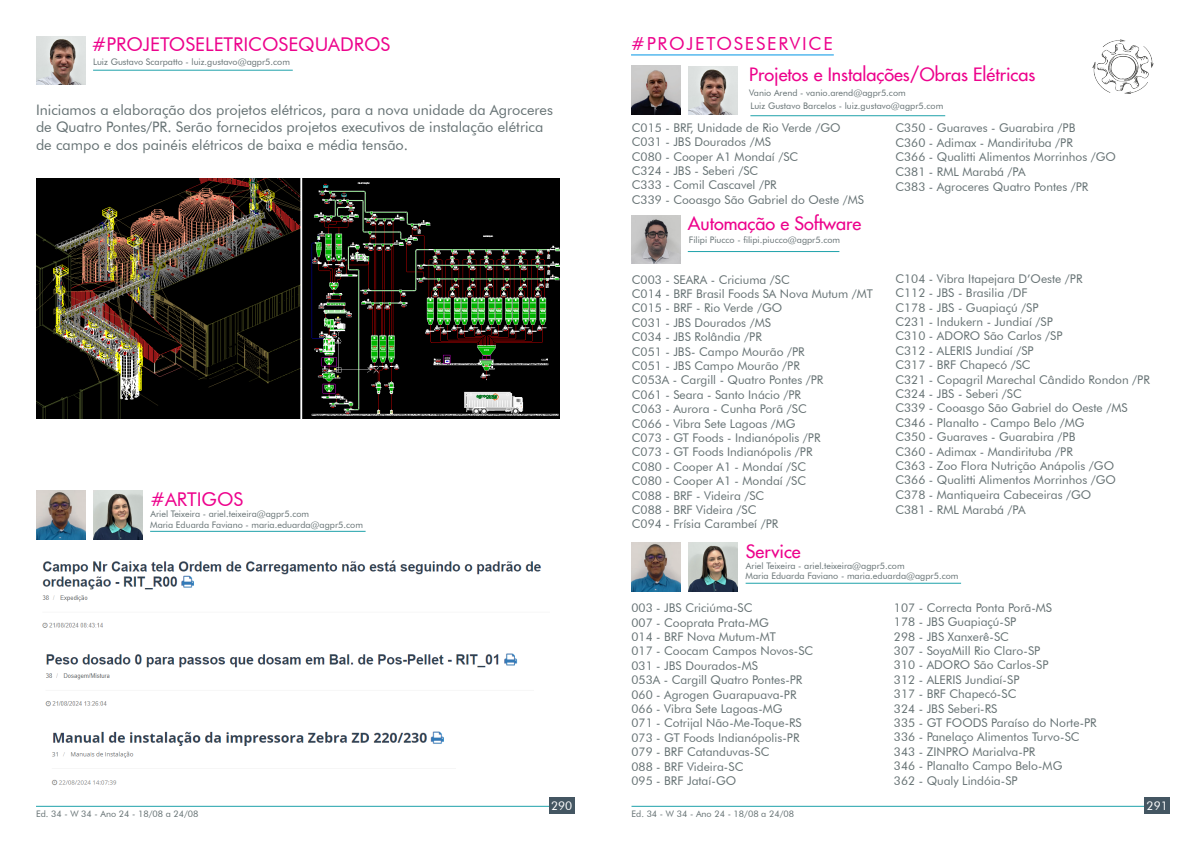
<style>
.page{position:relative;width:1191px;height:842px;background:#fff}
.page>*{position:absolute;margin:0;border:0;box-sizing:border-box;transform-origin:0 0}
.t1{font:19px "Futura BT";color:#ed028c}
.t2{font:500 18px "Futura";color:#ed028c}
.t3{font:18px "Futura BT";letter-spacing:.1em;color:#ed028c}
.t4{font:14.5px/17.4px "Futura BT";color:#657173}
.t5{font:12px "Futura BT";color:#657173}
.t6{font:12px "Futura BT";color:#fff}
.t7{font:9px "Futura BT";color:#657173}
</style>
<div class="page">
<hr style="left:36px;top:806px;width:523px;height:1px;background:#1ea2aa">
<hr style="left:631px;top:806px;width:524px;height:1px;background:#1ea2aa">
<div style="left:549px;top:798px;width:25px;height:16px;background:#445662"></div>
<div style="left:1144px;top:798px;width:26px;height:16px;background:#445662"></div>
<hr style="left:745px;top:583px;width:216px;height:1px;background:#1ea2aa">
<img style="left:631px;top:542px;width:49px;height:50px">
<img style="left:688px;top:542px;width:49px;height:50px">
<hr style="left:688px;top:251px;width:151px;height:1px;background:#1ea2aa">
<img style="left:632px;top:215px;width:49px;height:48px">
<img style="left:688px;top:67px;width:49px;height:48px">
<img style="left:1092px;top:40px;width:61px;height:54px">
<hr style="left:631px;top:54px;width:203px;height:1px;background:#0096e5">
<hr style="left:750px;top:115px;width:195px;height:1px;background:#1ea2aa">
<img style="left:631px;top:65px;width:49px;height:50px">
<hr style="left:93px;top:70px;width:200px;height:1px;background:#1ea2aa">
<img style="left:36px;top:36px;width:49px;height:48px">
<hr style="left:150px;top:531px;width:215px;height:1px;background:#1ea2aa">
<img style="left:36px;top:490px;width:49px;height:50px">
<img style="left:93px;top:490px;width:49px;height:50px">
<img style="left:36px;top:178px;width:523px;height:240px">
<img style="left:42px;top:560px;width:500px;height:68px">
<img style="left:45px;top:653px;width:473px;height:54px">
<img style="left:51px;top:731px;width:393px;height:55px">
<p class="t1" style="left:92px;top:33px;width:300px">#PROJETOSELETRICOSEQUADROS</p>
<p class="t7" style="left:93px;top:56px;width:198px">Luiz Gustavo Scarpatto - luiz.gustavo@agpr5.com</p>
<p class="t4" style="left:36px;top:101px;width:518px">Iniciamos a elaboração dos projetos elétricos, para a nova unidade da Agroceres de Quatro Pontes/PR. Serão fornecidos projetos executivos de instalação elétrica de campo e dos painéis elétricos de baixa e média tensão.</p>
<p class="t1" style="left:150px;top:487px;width:94px">#ARTIGOS</p>
<p class="t7" style="left:150px;top:519px;width:214px">Maria Eduarda Faviano - maria.eduarda@agpr5.com</p>
<p class="t7" style="left:150px;top:509px;width:160px">Ariel Teixeira - ariel.teixeira@agpr5.com</p>
<p class="t3" style="left:631px;top:33px;width:203px">#PROJETOSESERVICE</p>
<p class="t2" style="left:749px;top:63px;width:288px">Projetos e Instalações/Obras Elétricas</p>
<p class="t7" style="left:749px;top:87px;width:158px">Vanio Arend - vanio.arend@agpr5.com</p>
<p class="t7" style="left:750px;top:100px;width:194px">Luiz Gustavo Barcelos - luiz.gustavo@agpr5.com</p>
<p class="t5" style="left:632px;top:120px;width:210px">C015 - BRF, Unidade de Rio Verde /GO</p>
<p class="t5" style="left:632px;top:135px;width:140px">C031 - JBS Dourados /MS</p>
<p class="t5" style="left:632px;top:149px;width:168px">C080 - Cooper A1 Mondaí /SC</p>
<p class="t5" style="left:632px;top:163px;width:128px">C324 - JBS - Seberi /SC</p>
<p class="t5" style="left:632px;top:178px;width:146px">C333 - Comil Cascavel /PR</p>
<p class="t5" style="left:632px;top:192px;width:234px">C339 - Cooasgo São Gabriel do Oeste /MS</p>
<p class="t5" style="left:895px;top:121px;width:181px">C350 - Guaraves - Guarabira /PB</p>
<p class="t5" style="left:895px;top:135px;width:179px">C360 - Adimax - Mandirituba /PR</p>
<p class="t5" style="left:895px;top:150px;width:222px">C366 - Qualitti Alimentos Morrinhos /GO</p>
<p class="t5" style="left:895px;top:164px;width:131px">C381 - RML Marabá /PA</p>
<p class="t5" style="left:895px;top:179px;width:194px">C383 - Agroceres Quatro Pontes /PR</p>
<p class="t2" style="left:688px;top:212px;width:175px">Automação e Software</p>
<p class="t7" style="left:689px;top:234px;width:153px">Filipi Piucco - filipi.piucco@agpr5.com</p>
<p class="t5" style="left:632px;top:272px;width:159px">C003 - SEARA - Criciuma /SC</p>
<p class="t5" style="left:632px;top:286px;width:243px">C014 - BRF Brasil Foods SA Nova Mutum /MT</p>
<p class="t5" style="left:632px;top:301px;width:152px">C015 - BRF - Rio Verde /GO</p>
<p class="t5" style="left:632px;top:315px;width:140px">C031 - JBS Dourados /MS</p>
<p class="t5" style="left:632px;top:330px;width:131px">C034 - JBS Rolândia /PR</p>
<p class="t5" style="left:632px;top:344px;width:174px">C051 - JBS- Campo Mourão /PR</p>
<p class="t5" style="left:632px;top:358px;width:169px">C051 - JBS Campo Mourão /PR</p>
<p class="t5" style="left:632px;top:373px;width:193px">C053A - Cargill - Quatro Pontes /PR</p>
<p class="t5" style="left:632px;top:387px;width:171px">C061 - Seara - Santo Inácio /PR</p>
<p class="t5" style="left:632px;top:402px;width:176px">C063 - Aurora - Cunha Porã /SC</p>
<p class="t5" style="left:632px;top:416px;width:165px">C066 - Vibra Sete Lagoas /MG</p>
<p class="t5" style="left:632px;top:430px;width:190px">C073 - GT Foods - Indianópolis /PR</p>
<p class="t5" style="left:632px;top:445px;width:182px">C073 - GT Foods Indianópolis /PR</p>
<p class="t5" style="left:632px;top:459px;width:176px">C080 - Cooper A1 - Mondaí /SC</p>
<p class="t5" style="left:632px;top:474px;width:176px">C080 - Cooper A1 - Mondaí /SC</p>
<p class="t5" style="left:632px;top:488px;width:134px">C088 - BRF - Videira /SC</p>
<p class="t5" style="left:632px;top:502px;width:126px">C088 - BRF Videira /SC</p>
<p class="t5" style="left:632px;top:517px;width:148px">C094 - Frísia Carambeí /PR</p>
<p class="t5" style="left:895px;top:271px;width:188px">C104 - Vibra Itapejara D’Oeste /PR</p>
<p class="t5" style="left:895px;top:286px;width:133px">C112 - JBS - Brasilia /DF</p>
<p class="t5" style="left:895px;top:300px;width:144px">C178 - JBS - Guapiaçú /SP</p>
<p class="t5" style="left:895px;top:314px;width:159px">C231 - Indukern - Jundiaí /SP</p>
<p class="t5" style="left:895px;top:329px;width:168px">C310 - ADORO São Carlos /SP</p>
<p class="t5" style="left:895px;top:343px;width:140px">C312 - ALERIS Jundiaí /SP</p>
<p class="t5" style="left:895px;top:358px;width:137px">C317 - BRF Chapecó /SC</p>
<p class="t5" style="left:895px;top:372px;width:256px">C321 - Copagril Marechal Cândido Rondon /PR</p>
<p class="t5" style="left:895px;top:386px;width:128px">C324 - JBS - Seberi /SC</p>
<p class="t5" style="left:895px;top:401px;width:234px">C339 - Cooasgo São Gabriel do Oeste /MS</p>
<p class="t5" style="left:895px;top:415px;width:191px">C346 - Planalto - Campo Belo /MG</p>
<p class="t5" style="left:895px;top:430px;width:181px">C350 - Guaraves - Guarabira /PB</p>
<p class="t5" style="left:895px;top:444px;width:179px">C360 - Adimax - Mandirituba /PR</p>
<p class="t5" style="left:895px;top:458px;width:220px">C363 - Zoo Flora Nutrição Anápolis /GO</p>
<p class="t5" style="left:895px;top:473px;width:222px">C366 - Qualitti Alimentos Morrinhos /GO</p>
<p class="t5" style="left:895px;top:487px;width:197px">C378 - Mantiqueira Cabeceiras /GO</p>
<p class="t5" style="left:895px;top:502px;width:131px">C381 - RML Marabá /PA</p>
<p class="t2" style="left:746px;top:540px;width:56px">Service</p>
<p class="t7" style="left:745px;top:571px;width:214px">Maria Eduarda Faviano - maria.eduarda@agpr5.com</p>
<p class="t7" style="left:746px;top:561px;width:160px">Ariel Teixeira - ariel.teixeira@agpr5.com</p>
<p class="t5" style="left:631px;top:601px;width:122px">003 - JBS Criciúma-SC</p>
<p class="t5" style="left:631px;top:615px;width:139px">007 - Cooprata Prata-MG</p>
<p class="t5" style="left:631px;top:629px;width:146px">014 - BRF Nova Mutum-MT</p>
<p class="t5" style="left:631px;top:644px;width:183px">017 - Coocam Campos Novos-SC</p>
<p class="t5" style="left:631px;top:658px;width:128px">031 - JBS Dourados-MS</p>
<p class="t5" style="left:631px;top:673px;width:172px">053A - Cargill Quatro Pontes-PR</p>
<p class="t5" style="left:631px;top:687px;width:166px">060 - Agrogen Guarapuava-PR</p>
<p class="t5" style="left:631px;top:701px;width:153px">066 - Vibra Sete Lagoas-MG</p>
<p class="t5" style="left:631px;top:716px;width:172px">071 - Cotrijal Não-Me-Toque-RS</p>
<p class="t5" style="left:631px;top:730px;width:169px">073 - GT Foods Indianópolis-PR</p>
<p class="t5" style="left:631px;top:745px;width:139px">079 - BRF Catanduvas-SC</p>
<p class="t5" style="left:631px;top:759px;width:113px">088 - BRF Videira-SC</p>
<p class="t5" style="left:631px;top:773px;width:106px">095 - BRF Jataí-GO</p>
<p class="t5" style="left:894px;top:600px;width:160px">107 - Correcta Ponta Porã-MS</p>
<p class="t5" style="left:894px;top:615px;width:124px">178 - JBS Guapiaçú-SP</p>
<p class="t5" style="left:894px;top:629px;width:116px">298 - JBS Xanxerê-SC</p>
<p class="t5" style="left:894px;top:643px;width:148px">307 - SoyaMill Rio Claro-SP</p>
<p class="t5" style="left:894px;top:658px;width:156px">310 - ADORO São Carlos-SP</p>
<p class="t5" style="left:894px;top:672px;width:127px">312 - ALERIS Jundiaí-SP</p>
<p class="t5" style="left:894px;top:687px;width:124px">317 - BRF Chapecó-SC</p>
<p class="t5" style="left:894px;top:701px;width:105px">324 - JBS Seberi-RS</p>
<p class="t5" style="left:894px;top:715px;width:204px">335 - GT FOODS Paraíso do Norte-PR</p>
<p class="t5" style="left:894px;top:730px;width:187px">336 - Panelaço Alimentos Turvo-SC</p>
<p class="t5" style="left:894px;top:744px;width:143px">343 - ZINPRO Marialva-PR</p>
<p class="t5" style="left:894px;top:759px;width:170px">346 - Planalto Campo Belo-MG</p>
<p class="t5" style="left:894px;top:774px;width:125px">362 - Qualy Lindóia-SP</p>
<p class="t6" style="left:551px;top:798px;width:23px">290</p>
<p class="t6" style="left:1146px;top:798px;width:23px">291</p>
<p class="t7" style="left:36px;top:808px;width:164px">Ed. 34 - W 34 - Ano 24 - 18/08 a 24/08</p>
<p class="t7" style="left:631px;top:808px;width:164px">Ed. 34 - W 34 - Ano 24 - 18/08 a 24/08</p>
</div>
